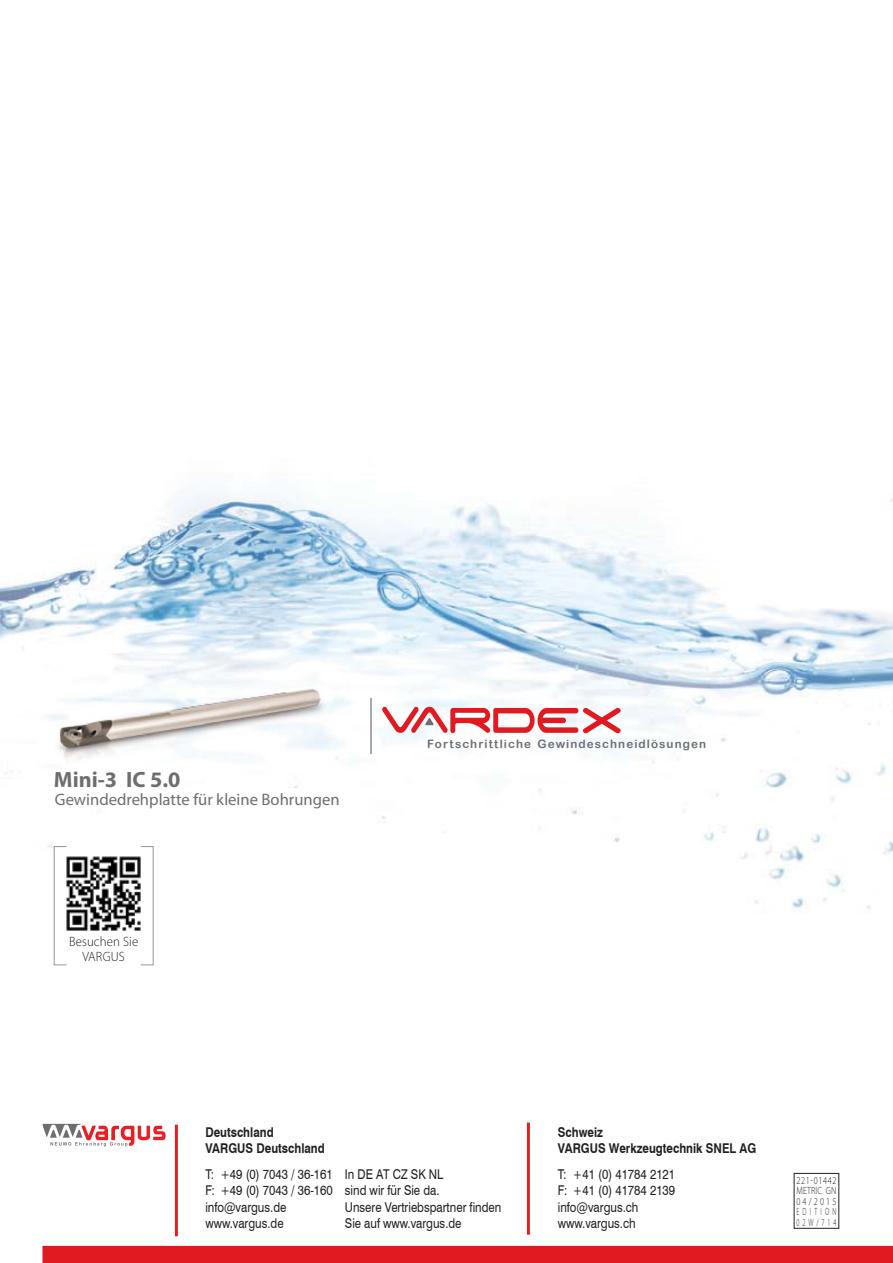
<style>
.page{position:relative;width:893px;height:1263px;background:#fff}
.page>*{position:absolute;margin:0;border:0;box-sizing:border-box;transform-origin:0 0}
.t1{font:700 22.2px "Myriad Pro";color:#6d6e70}
.t2{font:16.65px "Myriad Pro";color:#6d6e70}
.t3{font:13.5px/16.5px "Swiss 721 BT";color:#231f20;scale:.85 1}
.t4{font:700 13.5px/16.5px "Swiss 721 BT";color:#231f20;scale:.85 1}
.t5{font:300 13.5px/15px "Myriad Pro";letter-spacing:.01em;color:#231f20;text-align:center;scale:.95 1}
.t6{font:11.7px "Arial Rounded MT Bold";letter-spacing:.09em;color:#6d6e70}
.t7{font:300 10.5px/10.5px "Myriad Pro";letter-spacing:.26em;color:#231f20;text-align:justify;scale:.79 1}
</style>
<div class="page">
<img style="left:0;top:493px;width:893px;height:473px">
<img style="left:19px;top:681px;width:326px;height:106px">
<div style="left:42px;top:1246px;width:851px;height:17px;background:#e11a22"></div>
<img style="left:67px;top:855px;width:73px;height:75px">
<div style="left:140px;top:846px;width:14px;height:119px;border:1px solid #939598"></div>
<div style="left:54px;top:846px;width:13px;height:119px;border:1px solid #939598"></div>
<hr style="left:370px;top:698px;width:2px;height:56px;background:#a7a9ac">
<svg style="left:382px;top:707px;width:239px;height:27px"></svg>
<svg style="left:42px;top:1124px;width:124px;height:22px"></svg>
<hr style="left:527px;top:1123px;width:3px;height:112px;background:#ed1c24">
<hr style="left:175px;top:1125px;width:3px;height:111px;background:#ed1c24">
<h1 class="t1" style="left:54px;top:771px;width:128px">Mini-3 IC 5.0</h1>
<p class="t2" style="left:55px;top:793px;width:286px">Gewindedrehplatte für kleine Bohrungen</p>
<p class="t5" style="left:69px;top:935px;width:74px">Besuchen Sie<br>VARGUS</p>
<p class="t6" style="left:427px;top:737px;width:281px">Fortschrittliche Gewindeschneidlösungen</p>
<p class="t4" style="left:205px;top:1124px;width:142px">Deutschland<br>VARGUS Deutschland</p>
<p class="t3" style="left:205px;top:1166px;width:152px">T: +49 (0) 7043 / 36-161<br>F: +49 (0) 7043 / 36-160 info@vargus.de www.vargus.de</p>
<p class="t3" style="left:345px;top:1166px;width:186px">In DE AT CZ SK NL<br>sind wir für Sie da.<br>Unsere Vertriebspartner finden<br>Sie auf www.vargus.de</p>
<p class="t4" style="left:558px;top:1124px;width:235px">Schweiz<br>VARGUS Werkzeugtechnik SNEL AG</p>
<p class="t3" style="left:558px;top:1166px;width:140px">T: +41 (0) 41784 2121<br>F: +41 (0) 41784 2139 info@vargus.ch www.vargus.ch</p>
<p class="t7" style="left:796px;top:1176px;width:52px">221-01442<br>METRIC GN 04/2015<br>EDITION 02W/714</p>
</div>
